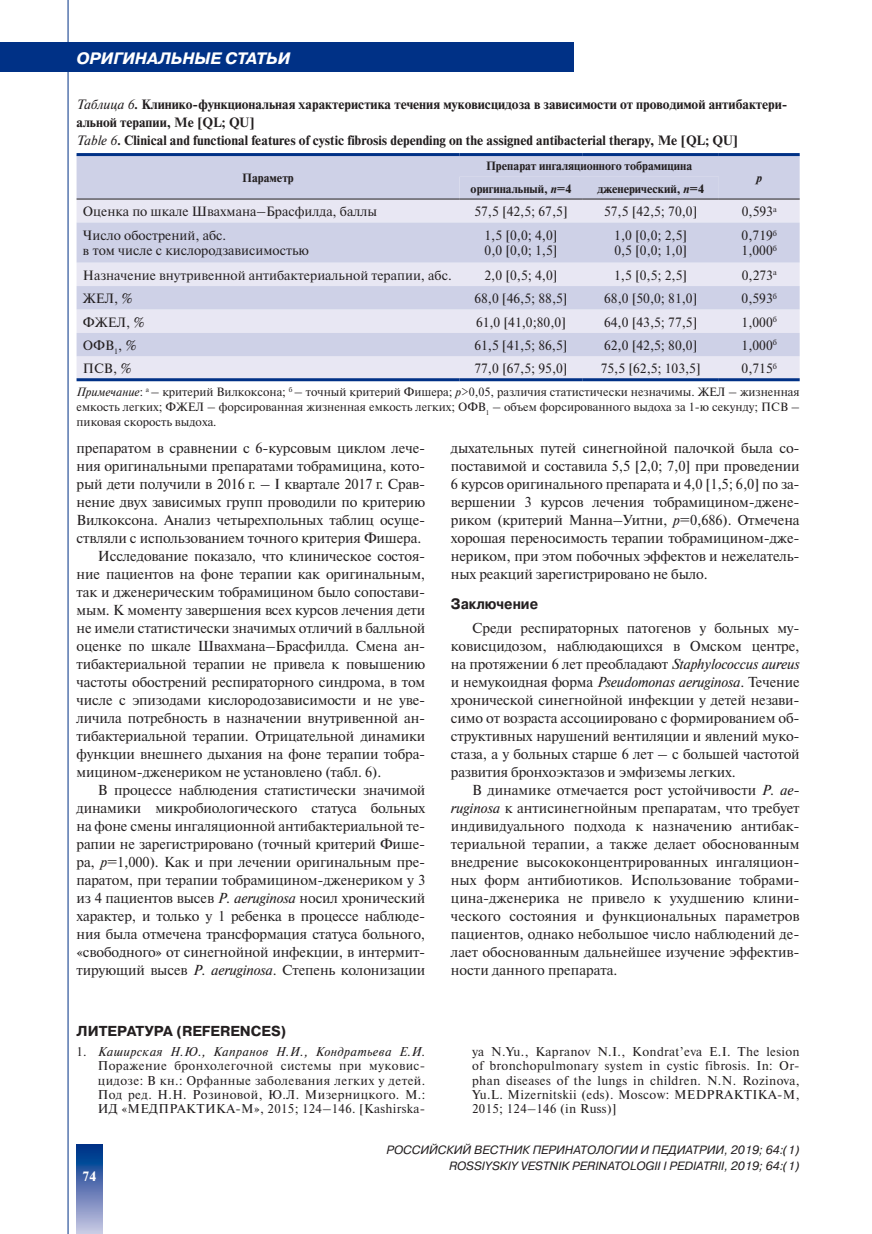
<style>
.page{position:relative;width:872px;height:1234px;background:#fff}
.page>*{position:absolute;margin:0;border:0;box-sizing:border-box;transform-origin:0 0}
.t1{font:italic 700 16.5px "Pragmatica C";color:#fff}
.Подраздел{font:700 15px "Pragmatica C";color:#231f20;scale:.9 1}
._02_Text{font:14.4px/18px "Newton C";letter-spacing:-.01em;color:#231f20;text-align:justify}
.Литература{font:700 14.4px "Pragmatica C";color:#231f20}
.Tab_Body{font:13.5px "Newton C";color:#231f20}
.Tab-Title{font:700 13.5px/18px "Newton C";color:#231f20}
.t2{font:700 13.5px "Newton C";color:#fff}
.t3{font:12.75px/14.2px "Newton C";letter-spacing:.03em;color:#231f20;text-align:justify}
.Примечание{font:12px/15px "Newton C";color:#231f20;text-align:justify}
.t4{font:italic 12px/16.5px "Pragmatica C";color:#231f20;text-align:right}
.Tab_Head{font:700 12px "Newton C";color:#231f20}
.Tab_Head-2{font:italic 700 12px "Newton C";color:#231f20}
.s1{font-weight:400;font-style:italic}
.s2{font-style:italic}
.s3{font-family:"Times New Roman"}
</style>
<div class="page">
<div style="left:0;top:43px;width:574px;height:29px;background:#003186"></div>
<svg style="left:77px;top:1144px;width:25px;height:89px;background:#5a78b3"></svg>
<hr style="left:68px;top:0;width:1px;height:1233px;background:#003186">
<div style="left:77px;top:156px;width:722px;height:43px;background:#ced1e7"></div>
<div style="left:77px;top:200px;width:722px;height:178px;background:#e8e7f3"></div>
<svg style="left:77px;top:222px;width:722px;height:134px;background:#d7d8eb"></svg>
<hr style="left:77px;top:153px;width:382px;height:3px;background:#003186">
<hr style="left:459px;top:153px;width:124px;height:3px;background:#003186">
<hr style="left:583px;top:153px;width:136px;height:3px;background:#003186">
<hr style="left:719px;top:153px;width:80px;height:3px;background:#003186">
<hr style="left:77px;top:199px;width:382px;height:1px;background:#231f20">
<hr style="left:459px;top:199px;width:124px;height:1px;background:#231f20">
<hr style="left:583px;top:199px;width:136px;height:1px;background:#231f20">
<hr style="left:719px;top:199px;width:80px;height:1px;background:#231f20">
<hr style="left:77px;top:378px;width:382px;height:3px;background:#003186">
<hr style="left:459px;top:378px;width:124px;height:3px;background:#003186">
<hr style="left:583px;top:378px;width:136px;height:3px;background:#003186">
<hr style="left:719px;top:378px;width:80px;height:3px;background:#003186">
<p class="t1" style="left:77px;top:49px;width:215px">ОРИГИНАЛЬНЫЕ СТАТЬИ</p>
<p class="Tab-Title" style="left:77px;top:95px;width:712px"><span class="s1">Таблица 6</span>. Клинико-функциональная характеристика течения муковисцидоза в зависимости от проводимой антибактери&shy;альной терапии, Me [QL; QU]</p>
<p class="Tab-Title" style="left:77px;top:131px;width:663px"><span class="s1">Table 6</span>. Clinical and functional features of cystic fibrosis depending on the assigned antibacterial therapy, Me [QL; QU]</p>
<p class="Tab_Head" style="left:242px;top:171px;width:53px">Параметр</p>
<p class="Tab_Head" style="left:486px;top:159px;width:208px">Препарат ингаляционного тобрамицина</p>
<p class="Tab_Head-2" style="left:756px;top:171px;width:7px">р</p>
<p class="Tab_Head" style="left:470px;top:182px;width:102px">оригинальный, <span class="s2">n</span>=4</p>
<p class="Tab_Head" style="left:597px;top:182px;width:108px">дженерический, <span class="s2">n</span>=4</p>
<p class="Tab_Body" style="left:83px;top:204px;width:296px">Оценка по шкале Швахмана–Брасфилда, баллы</p>
<p class="Tab_Body" style="left:474px;top:204px;width:95px">57,5 [42,5; 67,5]</p>
<p class="Tab_Body" style="left:604px;top:204px;width:95px">57,5 [42,5; 70,0]</p>
<p class="Tab_Body" style="left:742px;top:204px;width:36px">0,593<sup>а</sup></p>
<p class="Tab_Body" style="left:83px;top:228px;width:145px">Число обострений, абс.</p>
<p class="Tab_Body" style="left:83px;top:243px;width:227px"><span class="s3">в</span> том числе с кислородзависимостью</p>
<p class="Tab_Body" style="left:741px;top:228px;width:37px">0,719<sup>б</sup></p>
<p class="Tab_Body" style="left:741px;top:243px;width:37px">1,000<sup>б</sup></p>
<p class="Tab_Body" style="left:484px;top:228px;width:74px">1,5 [0,0; 4,0]</p>
<p class="Tab_Body" style="left:484px;top:243px;width:74px">0,0 [0,0; 1,5]</p>
<p class="Tab_Body" style="left:614px;top:228px;width:74px">1,0 [0,0; 2,5]</p>
<p class="Tab_Body" style="left:614px;top:243px;width:74px">0,5 [0,0; 1,0]</p>
<p class="Tab_Body" style="left:83px;top:267px;width:370px">Назначение внутривенной антибактериальной терапии, абс.</p>
<p class="Tab_Body" style="left:484px;top:267px;width:75px">2,0 [0,5; 4,0]</p>
<p class="Tab_Body" style="left:614px;top:267px;width:74px">1,5 [0,5; 2,5]</p>
<p class="Tab_Body" style="left:742px;top:267px;width:36px">0,273<sup>а</sup></p>
<p class="Tab_Body" style="left:83px;top:291px;width:52px">ЖЕЛ, %</p>
<p class="Tab_Body" style="left:474px;top:291px;width:95px">68,0 [46,5; 88,5]</p>
<p class="Tab_Body" style="left:604px;top:291px;width:95px">68,0 [50,0; 81,0]</p>
<p class="Tab_Body" style="left:741px;top:291px;width:37px">0,593<sup>б</sup></p>
<p class="Tab_Body" style="left:83px;top:314px;width:63px">ФЖЕЛ, %</p>
<p class="Tab_Body" style="left:476px;top:314px;width:92px">61,0 [41,0;80,0]</p>
<p class="Tab_Body" style="left:604px;top:314px;width:95px">64,0 [43,5; 77,5]</p>
<p class="Tab_Body" style="left:741px;top:314px;width:37px">1,000<sup>б</sup></p>
<p class="Tab_Body" style="left:83px;top:338px;width:55px">ОФВ<sub>1</sub>, %</p>
<p class="Tab_Body" style="left:474px;top:338px;width:95px">61,5 [41,5; 86,5]</p>
<p class="Tab_Body" style="left:604px;top:338px;width:95px">62,0 [42,5; 80,0]</p>
<p class="Tab_Body" style="left:741px;top:338px;width:37px">1,000<sup>б</sup></p>
<p class="Tab_Body" style="left:83px;top:361px;width:50px">ПСВ, %</p>
<p class="Tab_Body" style="left:474px;top:361px;width:95px">77,0 [67,5; 95,0]</p>
<p class="Tab_Body" style="left:601px;top:361px;width:102px">75,5 [62,5; 103,5]</p>
<p class="Tab_Body" style="left:741px;top:361px;width:37px">0,715<sup>б</sup></p>
<p class="Примечание" style="left:77px;top:384px;width:724px"><span class="s2">Примечание</span>: <sup>а</sup> – критерий Вилкоксона; <sup>б</sup> – точный критерий Фишера; <span class="s2">р</span>&gt;0,05, различия статистически незначимы. ЖЕЛ – жизненная емкость легких; ФЖЕЛ – форсированная жизненная емкость легких; ОФВ<sub>1</sub> – объем форсированного выдоха за 1-ю секунду; ПСВ – пиковая скорость выдоха.</p>
<p class="_02_Text" style="left:77px;top:438px;width:350px">препаратом в сравнении с 6-курсовым циклом лече&shy;ния оригинальными препаратами тобрамицина, кото&shy;рый дети получили в 2016 г. – I квартале 2017 г. Срав&shy;нение двух зависимых групп проводили по критерию Вилкоксона. Анализ четырехпольных таблиц осуще&shy;ствляли с использованием точного критерия Фишера.</p>
<p class="_02_Text" style="left:77px;top:546px;width:350px;text-indent:21px">Исследование показало, что клиническое состоя&shy;ние пациентов на фоне терапии как оригинальным, так и дженерическим тобрамицином было сопостави&shy;мым. К моменту завершения всех курсов лечения дети не имели статистически значимых отличий в балльной оценке по шкале Швахмана–Брасфилда. Смена ан&shy;тибактериальной терапии не привела к повышению частоты обострений респираторного синдрома, в том числе с эпизодами кислородозависимости и не уве&shy;личила потребность в назначении внутривенной ан&shy;тибактериальной терапии. Отрицательной динамики функции внешнего дыхания на фоне терапии тобра&shy;мицином-дженериком не установлено (табл. 6).</p>
<p class="_02_Text" style="left:77px;top:780px;width:350px;text-indent:21px">В процессе наблюдения статистически значимой динамики микробиологического статуса больных на фоне смены ингаляционной антибактериальной те&shy;рапии не зарегистрировано (точный критерий Фише&shy;ра, <span class="s2">р</span>=1,000). Как и при лечении оригинальным пре&shy;паратом, при терапии тобрамицином-дженериком у 3 из 4 пациентов высев <span class="s2">P. aeruginosa</span> носил хронический характер, и только у 1 ребенка в процессе наблюде&shy;ния была отмечена трансформация статуса больного, «свободного» от синегнойной инфекции, в интермит&shy;тирующий высев <span class="s2">P. aeruginosa</span>. Степень колонизации</p>
<p class="_02_Text" style="left:451px;top:438px;width:350px">дыхательных путей синегнойной палочкой была со&shy;поставимой и составила 5,5 [2,0; 7,0] при проведении 6 курсов оригинального препарата и 4,0 [1,5; 6,0] по за&shy;вершении 3 курсов лечения тобрамицином-джене&shy;риком (критерий Манна–Уитни, <span class="s2">р</span>=0,686). Отмечена хорошая переносимость терапии тобрамицином-дже&shy;нериком, при этом побочных эффектов и нежелатель&shy;ных реакций зарегистрировано не было.</p>
<p class="Подраздел" style="left:451px;top:596px;width:98px">Заключение</p>
<p class="_02_Text" style="left:451px;top:618px;width:350px;text-indent:21px">Среди респираторных патогенов у больных му&shy;ковисцидозом, наблюдающихся в Омском центре, на протяжении 6 лет преобладают <span class="s2">Staphylococcus aureus </span>и немукоидная форма <span class="s2">Pseudomonas aeruginosa</span>. Течение хронической синегнойной инфекции у детей незави&shy;симо от возраста ассоциировано с формированием об&shy;структивных нарушений вентиляции и явлений муко&shy;стаза, а у больных старше 6 лет – с большей частотой развития бронхоэктазов и эмфиземы легких.</p>
<p class="_02_Text" style="left:451px;top:780px;width:350px;text-indent:21px">В динамике отмечается рост устойчивости <span class="s2">P. ae&shy;ruginosa</span> к антисинегнойным препаратам, что требует индивидуального подхода к назначению антибак&shy;териальной терапии, а также делает обоснованным внедрение высококонцентрированных ингаляцион&shy;ных форм антибиотиков. Использование тобрами&shy;цина-дженерика не привело к ухудшению клини&shy;ческого состояния и функциональных параметров пациентов, однако небольшое число наблюдений де&shy;лает обоснованным дальнейшее изучение эффектив&shy;ности данного препарата.</p>
<p class="Литература" style="left:77px;top:1022px;width:211px">ЛИТЕРАТУРА (REFERENCES)</p>
<p class="t3" style="left:98px;top:1044px;width:329px;text-indent:-21px">1. <span class="s2">Каширская Н.Ю., Капранов Н.И., Кондратьева Е.И.<br></span>Поражение бронхолегочной системы при муковис&shy;цидозе: В кн.: Орфанные заболевания легких у детей.<br>Под ред. Н.Н. Розиновой, Ю.Л. Мизерницкого. М.:<br>ИД «МЕДПРАКТИКА-М», 2015; 124–146. [Kashirska-</p>
<p class="t3" style="left:472px;top:1044px;width:329px">ya N.Yu., Kapranov N.I., Kondrat’eva E.I. The lesion of bronchopulmonary system in cystic fibrosis. In: Or&shy;phan diseases of the lungs in children. N.N. Rozinova, Yu.L. Mizernitskii (eds). Moscow: MEDPRAKTIKA-M, 2015; 124–146 (in Russ)]</p>
<p class="t2" style="left:82px;top:1168px;width:15px">74</p>
<p class="t4" style="left:386px;top:1141px;width:415px">РОССИЙСКИЙ ВЕСТНИК ПЕРИНАТОЛОГИИ И ПЕДИАТРИИ, 2019; 64:(1)<br>ROSSIYSKIY VESTNIK PERINATOLOGII I PEDIATRII, 2019; 64:(1)</p>
</div>
